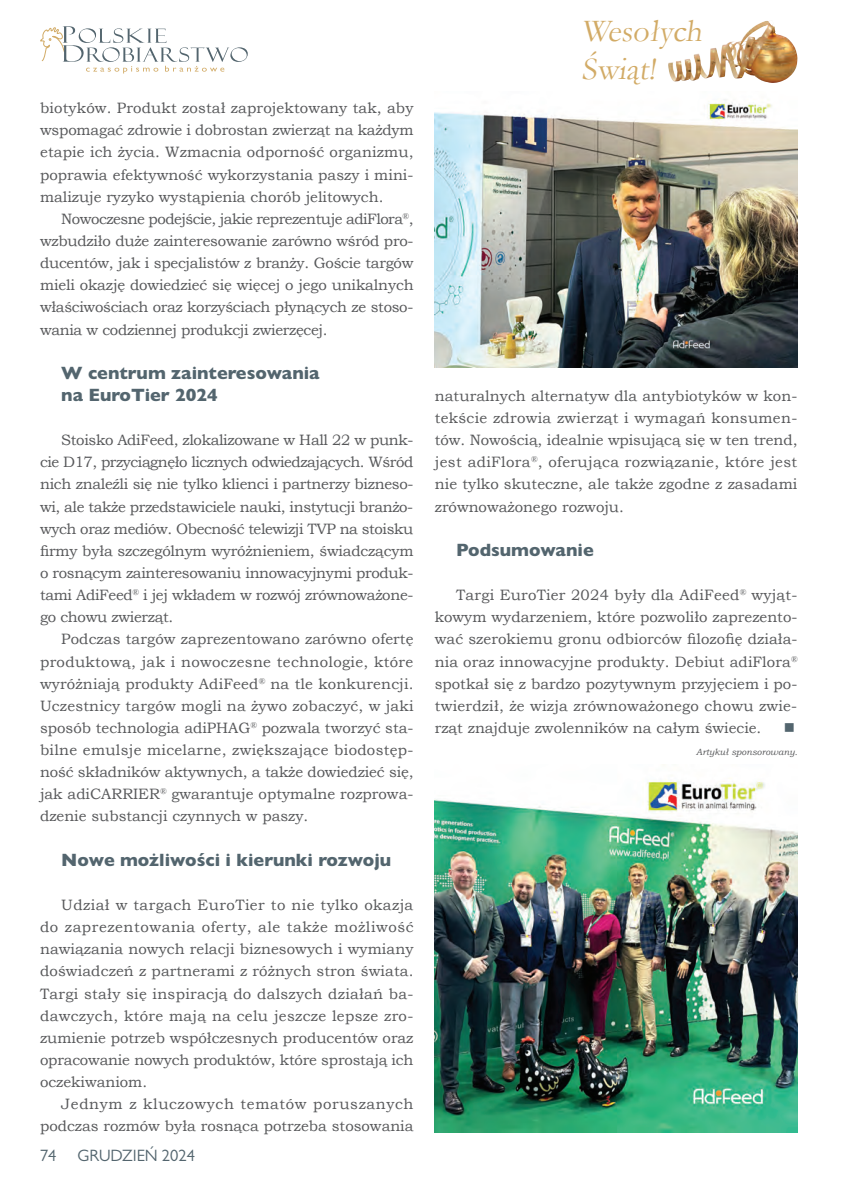
<style>
.page{position:relative;width:846px;height:1186px;background:#fff}
.page>*{position:absolute;margin:0;border:0;box-sizing:border-box;transform-origin:0 0}
.t1{font:32.25px/38.7px "Garamond";color:#d2ab66}
.t2{font:800 18px/22px "Gill Sans";color:#53656e}
.t3{font:16.5px "Gill Sans";color:#53656e}
.t4{font:15px/22.2px "Bookman Old Style";color:#57585a;text-align:justify}
.t5{font:15px "Wingdings";color:#53656e}
.t6{font:italic 9px "Bookman Old Style";color:#57585a}
</style>
<div class="page">
<svg style="left:40px;top:26px;width:208px;height:47px"></svg>
<img style="left:668px;top:21px;width:129px;height:62px">
<img style="left:434px;top:99px;width:363px;height:269px">
<img style="left:434px;top:778px;width:363px;height:354px">
<p class="t4" style="left:40px;top:97px;width:375px">biotyków. Produkt został zaprojektowany tak, aby wspomagać zdrowie i dobrostan zwierząt na każdym etapie ich życia. Wzmacnia odporność organizmu, poprawia efektywność wykorzystania paszy i mini&shy;malizuje ryzyko wystąpienia chorób jelitowych.</p>
<p class="t4" style="left:40px;top:208px;width:375px;text-indent:21px">Nowoczesne podejście, jakie reprezentuje adiFlora<sup>®</sup>, wzbudziło duże zainteresowanie zarówno wśród pro&shy;ducentów, jak i specjalistów z branży. Goście targów mieli okazję dowiedzieć się więcej o jego unikalnych właściwościach oraz korzyściach płynących ze stoso&shy;wania w codziennej produkcji zwierzęcej.</p>
<p class="t2" style="left:61px;top:361px;width:260px">W centrum zainteresowania na EuroTier 2024</p>
<p class="t4" style="left:40px;top:429px;width:375px;text-indent:21px">Stoisko AdiFeed, zlokalizowane w Hall 22 w punk&shy;cie D17, przyciągnęło licznych odwiedzających. Wśród nich znaleźli się nie tylko klienci i partnerzy bizneso&shy;wi, ale także przedstawiciele nauki, instytucji branżo&shy;wych oraz mediów. Obecność telewizji TVP na stoisku firmy była szczególnym wyróżnieniem, świadczącym o rosnącym zainteresowaniu innowacyjnymi produk&shy;tami AdiFeed<sup>®</sup> i jej wkładem w rozwój zrównoważone&shy;go chowu zwierząt.</p>
<p class="t4" style="left:40px;top:628px;width:375px;text-indent:21px">Podczas targów zaprezentowano zarówno ofertę produktową, jak i nowoczesne technologie, które wyróżniają produkty AdiFeed<sup>®</sup> na tle konkurencji.<br>Uczestnicy targów mogli na żywo zobaczyć, w jaki sposób technologia adiPHAG<sup>®</sup> pozwala tworzyć sta&shy;bilne emulsje micelarne, zwiększające biodostęp&shy;ność składników aktywnych, a także dowiedzieć się, jak adiCARRIER<sup>®</sup> gwarantuje optymalne rozprowa&shy;dzenie substancji czynnych w paszy.</p>
<p class="t2" style="left:61px;top:848px;width:331px">Nowe możliwości i kierunki rozwoju</p>
<p class="t4" style="left:40px;top:893px;width:375px;text-indent:21px">Udział w targach EuroTier to nie tylko okazja do zaprezentowania oferty, ale także możliwość nawiązania nowych relacji biznesowych i wymiany doświadczeń z partnerami z różnych stron świata.<br>Targi stały się inspiracją do dalszych działań ba&shy;dawczych, które mają na celu jeszcze lepsze zro&shy;zumienie potrzeb współczesnych producentów oraz opracowanie nowych produktów, które sprostają ich oczekiwaniom.</p>
<p class="t4" style="left:40px;top:1093px;width:375px;text-align:right">Jednym z kluczowych tematów poruszanych podczas rozmów była rosnąca potrzeba stosowania</p>
<p class="t3" style="left:40px;top:1146px;width:18px">74</p>
<p class="t3" style="left:78px;top:1146px;width:119px">GRUDZIEŃ 2024</p>
<h1 class="t1" style="left:581px;top:10px;width:128px">Wesołych<br>Świąt!</h1>
<p class="t4" style="left:434px;top:385px;width:364px">naturalnych alternatyw dla antybiotyków w kon&shy;tekście zdrowia zwierząt i wymagań konsumen&shy;tów. Nowością, idealnie wpisującą się w ten trend, jest adiFlora<sup>®</sup>, oferująca rozwiązanie, które jest nie tylko skuteczne, ale także zgodne z zasadami zrównoważonego rozwoju.</p>
<p class="t2" style="left:456px;top:538px;width:139px">Podsumowanie</p>
<p class="t4" style="left:434px;top:584px;width:364px;text-indent:21px">Targi EuroTier 2024 były dla AdiFeed<sup>®</sup> wyjąt&shy;kowym wydarzeniem, które pozwoliło zaprezento&shy;wać szerokiemu gronu odbiorców filozofię działa&shy;nia oraz innowacyjne produkty. Debiut adiFlora<sup>® </sup>spotkał się z bardzo pozytywnym przyjęciem i po&shy;twierdził, że wizja zrównoważonego chowu zwie&shy;rząt znajduje zwolenników na całym świecie.</p>
<p class="t5" style="left:783px;top:719px;width:13px">■</p>
<p class="t6" style="left:696px;top:746px;width:103px">Artykuł sponsorowany.</p>
</div>
